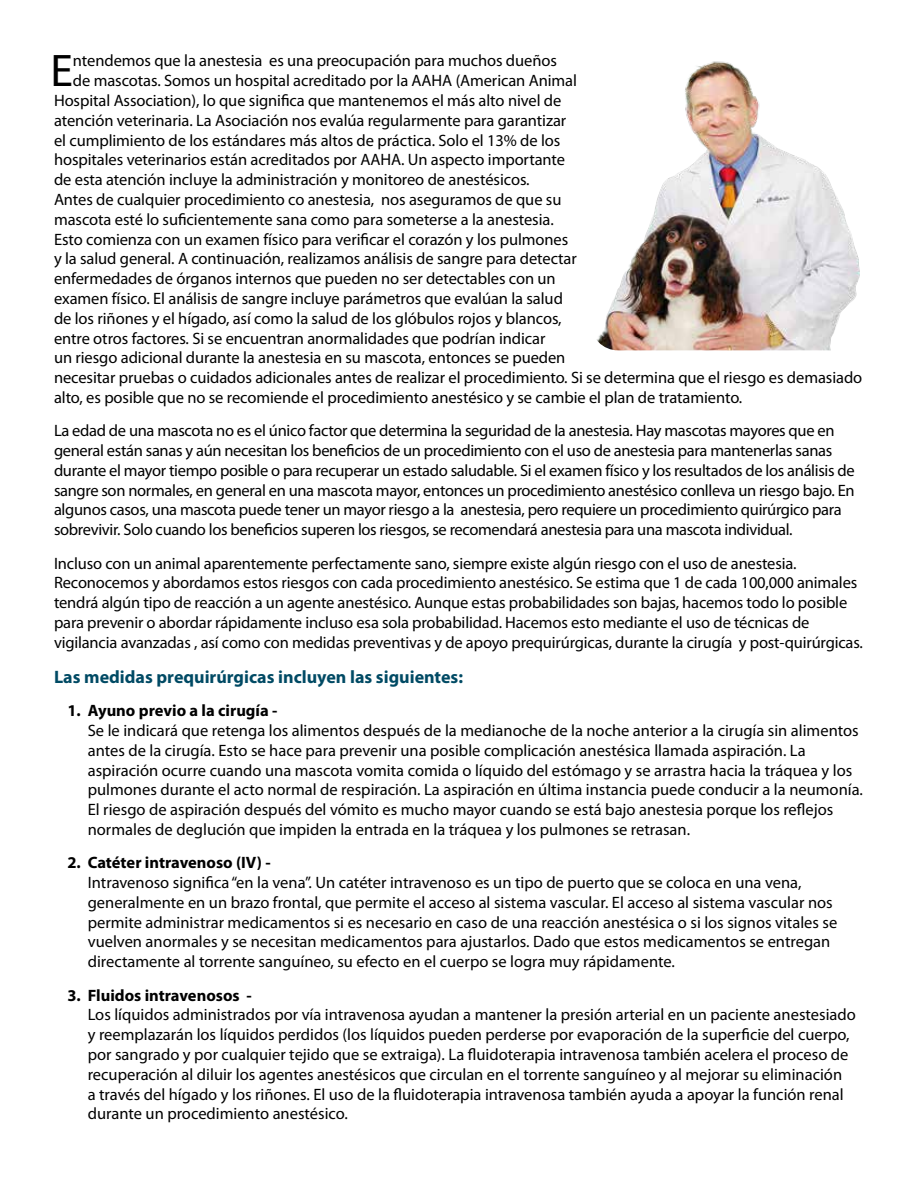
<style>
.page{position:relative;width:918px;height:1188px;background:#fff}
.page>*{position:absolute;margin:0;border:0;box-sizing:border-box;transform-origin:0 0}
.t1{font:45.9px "Myriad Pro";color:#000}
.t2{font:700 18px "Myriad Pro";color:#004a64}
.t3{font:16.5px/19.8px "Myriad Pro";letter-spacing:-.005em;color:#000}
.t4{font:700 16.5px "Myriad Pro";color:#000}
</style>
<div class="page">
<img style="left:596px;top:61px;width:264px;height:289px">
<h1 class="t1" style="left:51px;top:42px;width:24px">E</h1>
<p class="t3" style="left:73px;top:51px;width:486px">ntendemos que la anestesia es una preocupación para muchos dueños</p>
<p class="t3" style="left:73px;top:70px;width:506px">de mascotas. Somos un hospital acreditado por la AAHA (American Animal</p>
<p class="t3" style="left:54px;top:90px;width:509px">Hospital Association), lo que significa que mantenemos el más alto nivel de</p>
<p class="t3" style="left:54px;top:110px;width:514px">atención veterinaria. La Asociación nos evalúa regularmente para garantizar</p>
<p class="t3" style="left:54px;top:130px;width:508px">el cumplimiento de los estándares más altos de práctica. Solo el 13% de los</p>
<p class="t3" style="left:54px;top:150px;width:513px">hospitales veterinarios están acreditados por AAHA. Un aspecto importante</p>
<p class="t3" style="left:54px;top:169px;width:477px">de esta atención incluye la administración y monitoreo de anestésicos.</p>
<p class="t3" style="left:54px;top:189px;width:509px">Antes de cualquier procedimiento co anestesia, nos aseguramos de que su</p>
<p class="t3" style="left:54px;top:209px;width:501px">mascota esté lo suficientemente sana como para someterse a la anestesia.</p>
<p class="t3" style="left:54px;top:229px;width:516px">Esto comienza con un examen físico para verificar el corazón y los pulmones</p>
<p class="t3" style="left:54px;top:249px;width:524px">y la salud general. A continuación, realizamos análisis de sangre para detectar</p>
<p class="t3" style="left:54px;top:268px;width:503px">enfermedades de órganos internos que pueden no ser detectables con un</p>
<p class="t3" style="left:54px;top:288px;width:510px">examen físico. El análisis de sangre incluye parámetros que evalúan la salud</p>
<p class="t3" style="left:54px;top:308px;width:509px">de los riñones y el hígado, así como la salud de los glóbulos rojos y blancos,</p>
<p class="t3" style="left:54px;top:328px;width:493px">entre otros factores. Si se encuentran anormalidades que podrían indicar</p>
<p class="t3" style="left:54px;top:348px;width:513px">un riesgo adicional durante la anestesia en su mascota, entonces se pueden</p>
<p class="t3" style="left:54px;top:367px;width:810px">necesitar pruebas o cuidados adicionales antes de realizar el procedimiento. Si se determina que el riesgo es demasiado</p>
<p class="t3" style="left:54px;top:387px;width:690px">alto, es posible que no se recomiende el procedimiento anestésico y se cambie el plan de tratamiento.</p>
<p class="t3" style="left:54px;top:421px;width:802px">La edad de una mascota no es el único factor que determina la seguridad de la anestesia. Hay mascotas mayores que en general están sanas y aún necesitan los beneficios de un procedimiento con el uso de anestesia para mantenerlas sanas durante el mayor tiempo posible o para recuperar un estado saludable. Si el examen físico y los resultados de los análisis de sangre son normales, en general en una mascota mayor, entonces un procedimiento anestésico conlleva un riesgo bajo. En algunos casos, una mascota puede tener un mayor riesgo a la anestesia, pero requiere un procedimiento quirúrgico para sobrevivir. Solo cuando los beneficios superen los riesgos, se recomendará anestesia para una mascota individual.</p>
<p class="t3" style="left:54px;top:553px;width:810px">Incluso con un animal aparentemente perfectamente sano, siempre existe algún riesgo con el uso de anestesia.<br>Reconocemos y abordamos estos riesgos con cada procedimiento anestésico. Se estima que 1 de cada 100,000 animales tendrá algún tipo de reacción a un agente anestésico. Aunque estas probabilidades son bajas, hacemos todo lo posible para prevenir o abordar rápidamente incluso esa sola probabilidad. Hacemos esto mediante el uso de técnicas de vigilancia avanzadas , así como con medidas preventivas y de apoyo prequirúrgicas, durante la cirugía y post-quirúrgicas.</p>
<p class="t2" style="left:54px;top:665px;width:411px">Las medidas prequirúrgicas incluyen las siguientes:</p>
<p class="t4" style="left:68px;top:700px;width:212px">1. Ayuno previo a la cirugía -</p>
<p class="t3" style="left:88px;top:720px;width:777px">Se le indicará que retenga los alimentos después de la medianoche de la noche anterior a la cirugía sin alimentos antes de la cirugía. Esto se hace para prevenir una posible complicación anestésica llamada aspiración. La aspiración ocurre cuando una mascota vomita comida o líquido del estómago y se arrastra hacia la tráquea y los pulmones durante el acto normal de respiración. La aspiración en última instancia puede conducir a la neumonía.<br>El riesgo de aspiración después del vómito es mucho mayor cuando se está bajo anestesia porque los reflejos normales de deglución que impiden la entrada en la tráquea y los pulmones se retrasan.</p>
<p class="t4" style="left:68px;top:852px;width:205px">2. Catéter intravenoso (IV) -</p>
<p class="t3" style="left:88px;top:872px;width:751px">Intravenoso significa “en la vena”. Un catéter intravenoso es un tipo de puerto que se coloca en una vena, generalmente en un brazo frontal, que permite el acceso al sistema vascular. El acceso al sistema vascular nos permite administrar medicamentos si es necesario en caso de una reacción anestésica o si los signos vitales se vuelven anormales y se necesitan medicamentos para ajustarlos. Dado que estos medicamentos se entregan directamente al torrente sanguíneo, su efecto en el cuerpo se logra muy rápidamente.</p>
<p class="t4" style="left:68px;top:984px;width:186px">3. Fluidos intravenosos -</p>
<p class="t3" style="left:88px;top:1005px;width:770px">Los líquidos administrados por vía intravenosa ayudan a mantener la presión arterial en un paciente anestesiado y reemplazarán los líquidos perdidos (los líquidos pueden perderse por evaporación de la superficie del cuerpo, por sangrado y por cualquier tejido que se extraiga). La fluidoterapia intravenosa también acelera el proceso de recuperación al diluir los agentes anestésicos que circulan en el torrente sanguíneo y al mejorar su eliminación<br>a través del hígado y los riñones. El uso de la fluidoterapia intravenosa también ayuda a apoyar la función renal durante un procedimiento anestésico.</p>
</div>
